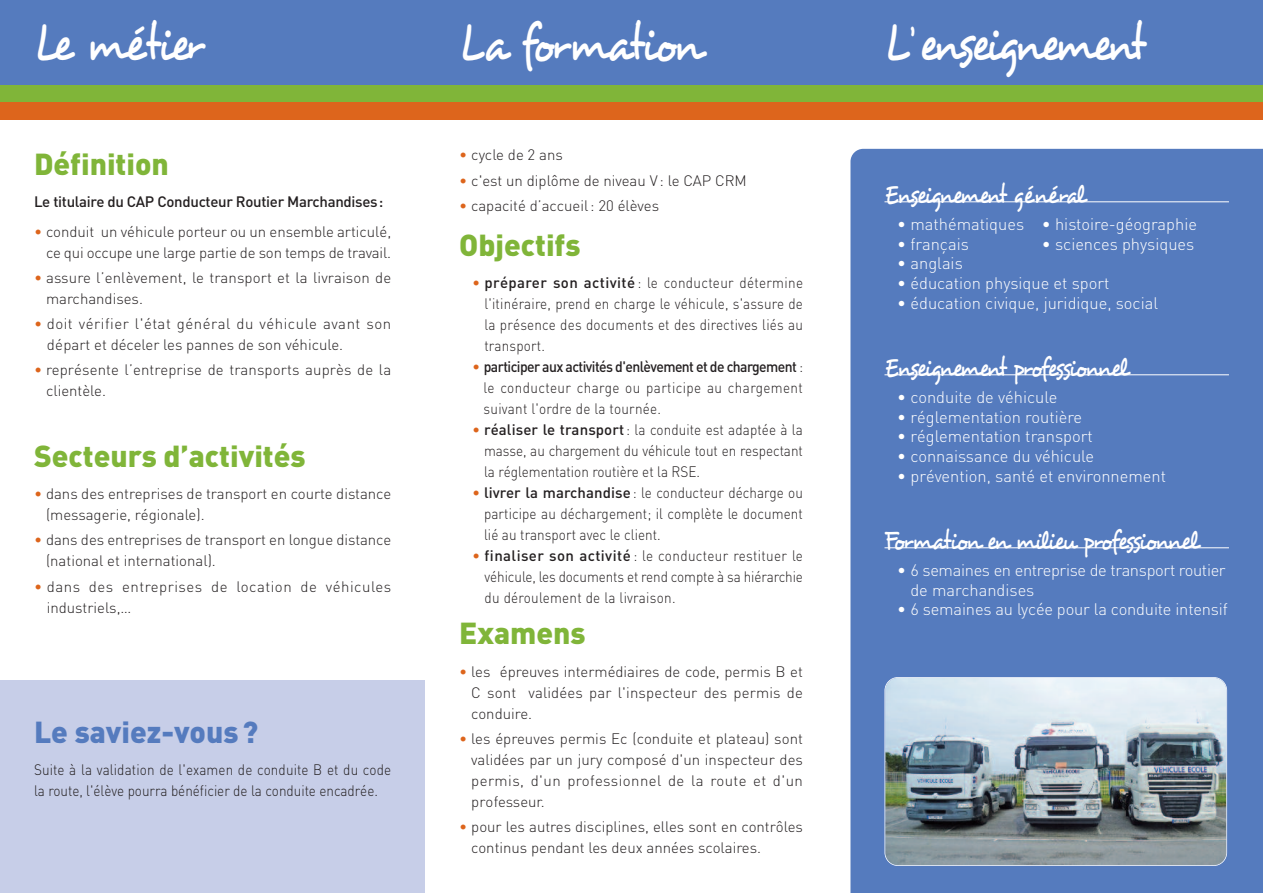
<style>
.page{position:relative;width:1263px;height:893px;background:#fff}
.page>*{position:absolute;margin:0;border:0;box-sizing:border-box;transform-origin:0 0}
.t1{font:52.5px "Desyrel";letter-spacing:-.07em;color:#fff;scale:.8 1}
.t2{font:52.5px "Desyrel";letter-spacing:-.095em;color:#fff;scale:.8 1}
.t3{font:900 30px "DIN";color:#80b539}
.t4{font:900 30px "DIN";color:#557bbe}
.t5{font:27px "Desyrel";letter-spacing:-.075em;color:#fff;scale:.8 1}
.t6{font:300 16.5px "DIN";color:#fff}
.t7{font:300 16.5px/19.8px "DIN";letter-spacing:-.02em;color:#fff}
.t8{font:300 15px/21px "DIN";color:#231f20}
.t9{font:300 15px/21px "DIN";color:#231f20;text-align:justify;scale:.9 1}
.t10{font:300 15px/21px "DIN";color:#231f20;text-align:justify;scale:.93 1}
.t11{font:300 15px/21px "DIN";letter-spacing:.025em;color:#231f20}
.t12{font:300 15px/21px "DIN";letter-spacing:.035em;color:#231f20}
.t13{font:500 15px "DIN";letter-spacing:-.02em;color:#231f20}
.s1{color:#dd651c}
.s2{font-weight:500}
</style>
<div class="page">
<div style="left:0;top:680px;width:425px;height:213px;background:#c7cee8"></div>
<div style="left:0;top:0;width:1263px;height:85px;background:#557bbe"></div>
<div style="left:0;top:85px;width:1263px;height:17px;background:#80b539"></div>
<div style="left:0;top:102px;width:1263px;height:17px;background:#dd651c"></div>
<div style="left:850px;top:149px;width:413px;height:744px;background:#557bbe"></div>
<hr style="left:884px;top:202px;width:345px;height:1px;background:#fff">
<hr style="left:884px;top:375px;width:345px;height:1px;background:#fff">
<hr style="left:884px;top:547px;width:345px;height:1px;background:#fff">
<img style="left:885px;top:678px;width:341px;height:187px;border-radius:13px">
<div style="left:884px;top:677px;width:343px;height:189px;border:2px solid #fff;border-radius:14px"></div>
<h1 class="t1" style="left:34px;top:22px;width:214px">Le métier</h1>
<h2 class="t3" style="left:34px;top:147px;width:136px">Définition</h2>
<p class="t13" style="left:34px;top:193px;width:351px">Le titulaire du CAP Conducteur Routier Marchandises:</p>
<p class="t8" style="left:34px;top:221px;width:359px;text-align:right"><span class="s1">•</span> conduit un véhicule porteur ou un ensemble articulé, ce qui occupe une large partie de son temps de travail.</p>
<p class="t8" style="left:46px;top:267px;width:347px;text-indent:-12px"><span class="s1">•</span> assure l’enlèvement, le transport et la livraison de marchandises.</p>
<p class="t11" style="left:47px;top:313px;width:346px;text-indent:-13px"><span class="s1">•</span> doit vérifier l'état général du véhicule avant son départ et déceler les pannes de son véhicule.</p>
<p class="t8" style="left:46px;top:360px;width:347px;text-indent:-12px"><span class="s1">•</span> représente l’entreprise de transports auprès de la clientèle.</p>
<h2 class="t3" style="left:34px;top:439px;width:273px">Secteurs d’activités</h2>
<p class="t8" style="left:46px;top:483px;width:347px;text-indent:-12px"><span class="s1">•</span> dans des entreprises de transport en courte distance (messagerie, régionale).</p>
<p class="t8" style="left:46px;top:530px;width:347px;text-indent:-12px"><span class="s1">•</span> dans des entreprises de transport en longue distance (national et international).</p>
<p class="t12" style="left:47px;top:576px;width:346px;text-indent:-13px"><span class="s1">•</span> dans des entreprises de location de véhicules industriels,…</p>
<h2 class="t4" style="left:34px;top:715px;width:226px">Le saviez-vous?</h2>
<p class="t9" style="left:34px;top:760px;width:398px">Suite à la validation de l'examen de conduite B et du code la route, l'élève pourra bénéficier de la conduite encadrée.</p>
<h1 class="t1" style="left:459px;top:22px;width:303px">La formation</h1>
<p class="t8" style="left:459px;top:145px;width:105px"><span class="s1">•</span> cycle de 2 ans</p>
<p class="t8" style="left:459px;top:170px;width:289px"><span class="s1">•</span> c'est un diplôme de niveau V: le CAP CRM</p>
<p class="t8" style="left:459px;top:195px;width:201px"><span class="s1">•</span> capacité d’accueil: 20 élèves</p>
<h2 class="t3" style="left:459px;top:228px;width:123px">Objectifs</h2>
<p class="t9" style="left:484px;top:273px;width:356px;text-indent:-12px"><span class="s1">•</span> <span class="s2">préparer son activité</span> : le conducteur détermine l'itinéraire, prend en charge le véhicule, s'assure de la présence des documents et des directives liés au transport.</p>
<p class="t10" style="left:484px;top:357px;width:345px;text-indent:-12px"><span class="s1">•</span> <span class="s2">participer aux activités d'enlèvement et de chargement</span> : le conducteur charge ou participe au chargement suivant l'ordre de la tournée.</p>
<p class="t9" style="left:484px;top:420px;width:356px;text-indent:-12px"><span class="s1">•</span> <span class="s2">réaliser le transport</span>: la conduite est adaptée à la masse, au chargement du véhicule tout en respectant la réglementation routière et la RSE.</p>
<p class="t9" style="left:484px;top:483px;width:356px;text-indent:-12px"><span class="s1">•</span> <span class="s2">livrer la marchandise</span> : le conducteur décharge ou participe au déchargement; il complète le document lié au transport avec le client.</p>
<p class="t9" style="left:485px;top:546px;width:355px;text-indent:-13px"><span class="s1">•</span> <span class="s2">finaliser son activité</span> : le conducteur restituer le véhicule, les documents et rend compte à sa hiérarchie du déroulement de la livraison.</p>
<h2 class="t3" style="left:459px;top:616px;width:128px">Examens</h2>
<p class="t8" style="left:471px;top:661px;width:333px;text-align:justify;text-indent:-12px"><span class="s1">•</span> les épreuves intermédiaires de code, permis B et C sont validées par l'inspecteur des permis de conduire.</p>
<p class="t8" style="left:471px;top:728px;width:333px;text-align:justify;text-indent:-12px"><span class="s1">•</span> les épreuves permis Ec (conduite et plateau) sont validées par un jury composé d'un inspecteur des permis, d'un professionnel de la route et d'un professeur.</p>
<p class="t8" style="left:471px;top:816px;width:333px;text-indent:-12px"><span class="s1">•</span> pour les autres disciplines, elles sont en contrôles continus pendant les deux années scolaires.</p>
<h1 class="t2" style="left:884px;top:22px;width:328px">L’ enseignement</h1>
<h3 class="t5" style="left:884px;top:183px;width:252px">Enseignement général</h3>
<p class="t6" style="left:897px;top:214px;width:301px">• mathématiques • histoire-géographie</p>
<p class="t6" style="left:897px;top:234px;width:73px">• français</p>
<p class="t6" style="left:1042px;top:234px;width:154px">• sciences physiques</p>
<p class="t6" style="left:897px;top:254px;width:67px">• anglais</p>
<p class="t6" style="left:897px;top:274px;width:214px">• éducation physique et sport</p>
<p class="t6" style="left:897px;top:294px;width:262px">• éducation civique, juridique, social</p>
<h3 class="t5" style="left:884px;top:356px;width:306px">Enseignement professionnel</h3>
<p class="t6" style="left:897px;top:387px;width:162px">• conduite de véhicule</p>
<p class="t6" style="left:897px;top:407px;width:186px">• réglementation routière</p>
<p class="t6" style="left:897px;top:427px;width:197px">• réglementation transport</p>
<p class="t6" style="left:897px;top:447px;width:198px">• connaissance du véhicule</p>
<p class="t6" style="left:897px;top:467px;width:270px">• prévention, santé et environnement</p>
<h3 class="t5" style="left:884px;top:529px;width:393px">Formation en milieu professionnel</h3>
<p class="t7" style="left:910px;top:560px;width:317px;text-indent:-13px">• 6 semaines en entreprise de transport routier de marchandises</p>
<p class="t6" style="left:897px;top:600px;width:332px">• 6 semaines au lycée pour la conduite intensif</p>
</div>
